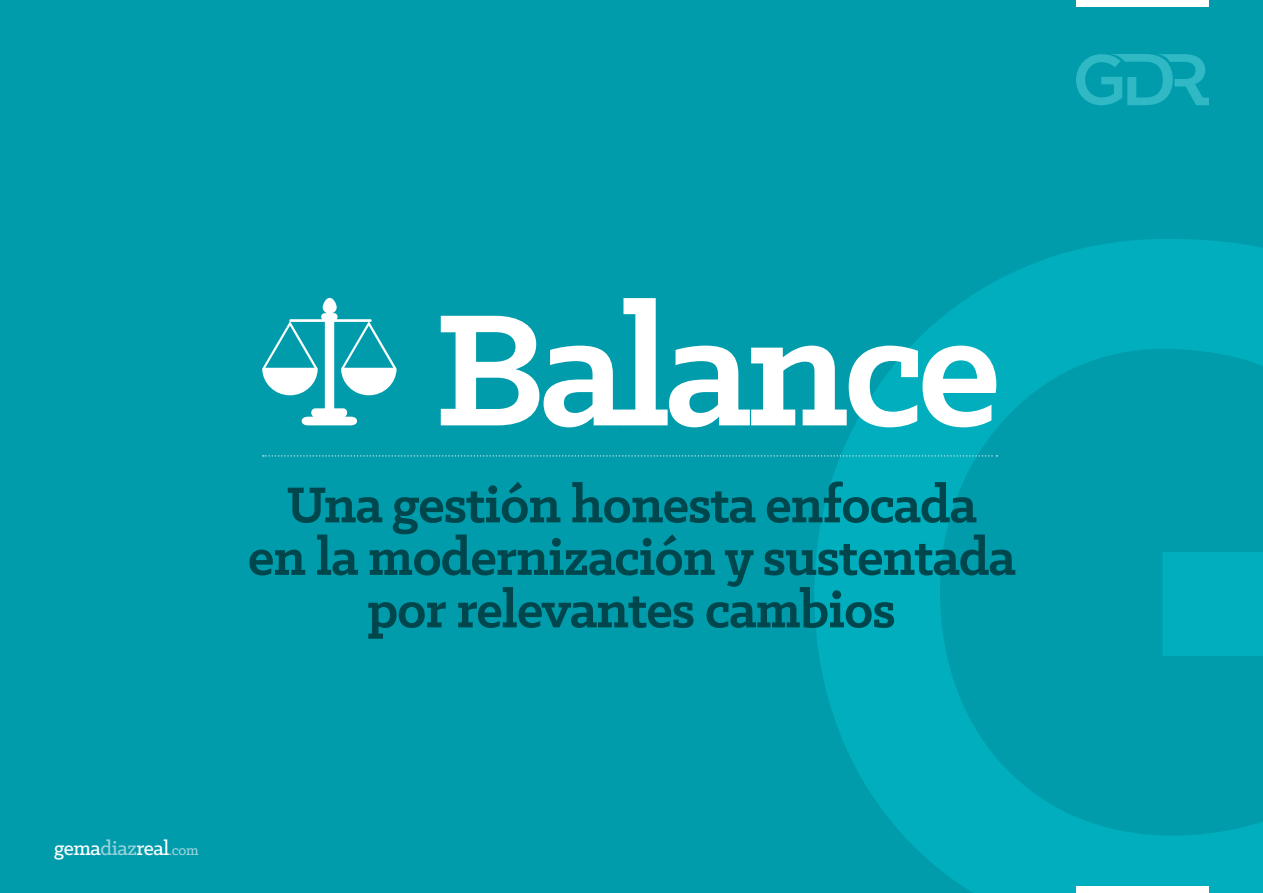
<style>
.page{position:relative;width:1263px;height:893px;background:#009cab}
.page>*{position:absolute;margin:0;border:0;box-sizing:border-box;transform-origin:0 0}
.t1{font:700 180px "Klinic Slab";letter-spacing:-.035em;color:#fff}
.t2{font:700 57px/52.5px "Klinic Slab";letter-spacing:-.02em;color:#00464d;text-align:center}
.t3{font:500 22.05px "Klinic Slab";letter-spacing:-.02em;color:#fff}
.s1{color:#97d3db}
.s2{font-size:15.75px;color:#97d3db}
</style>
<div class="page">
<svg style="left:814px;top:239px;width:449px;height:654px"></svg>
<svg style="left:1076px;top:54px;width:133px;height:51px"></svg>
<div style="left:1076px;top:0;width:133px;height:6px;background:#fff"></div>
<div style="left:1076px;top:887px;width:133px;height:6px;background:#fff"></div>
<svg style="left:263px;top:455px;width:734px;height:2px"></svg>
<svg style="left:262px;top:298px;width:135px;height:127px"></svg>
<h1 class="t1" style="left:434px;top:251px;width:569px">Balance</h1>
<p class="t2" style="left:248px;top:477px;width:769px">Una gestión honesta enfocada<br>en la modernización y sustentada por relevantes cambios</p>
<p class="t3" style="left:54px;top:834px;width:146px">gema<span class="s1">diaz</span>real<span class="s2">.com</span></p>
</div>
